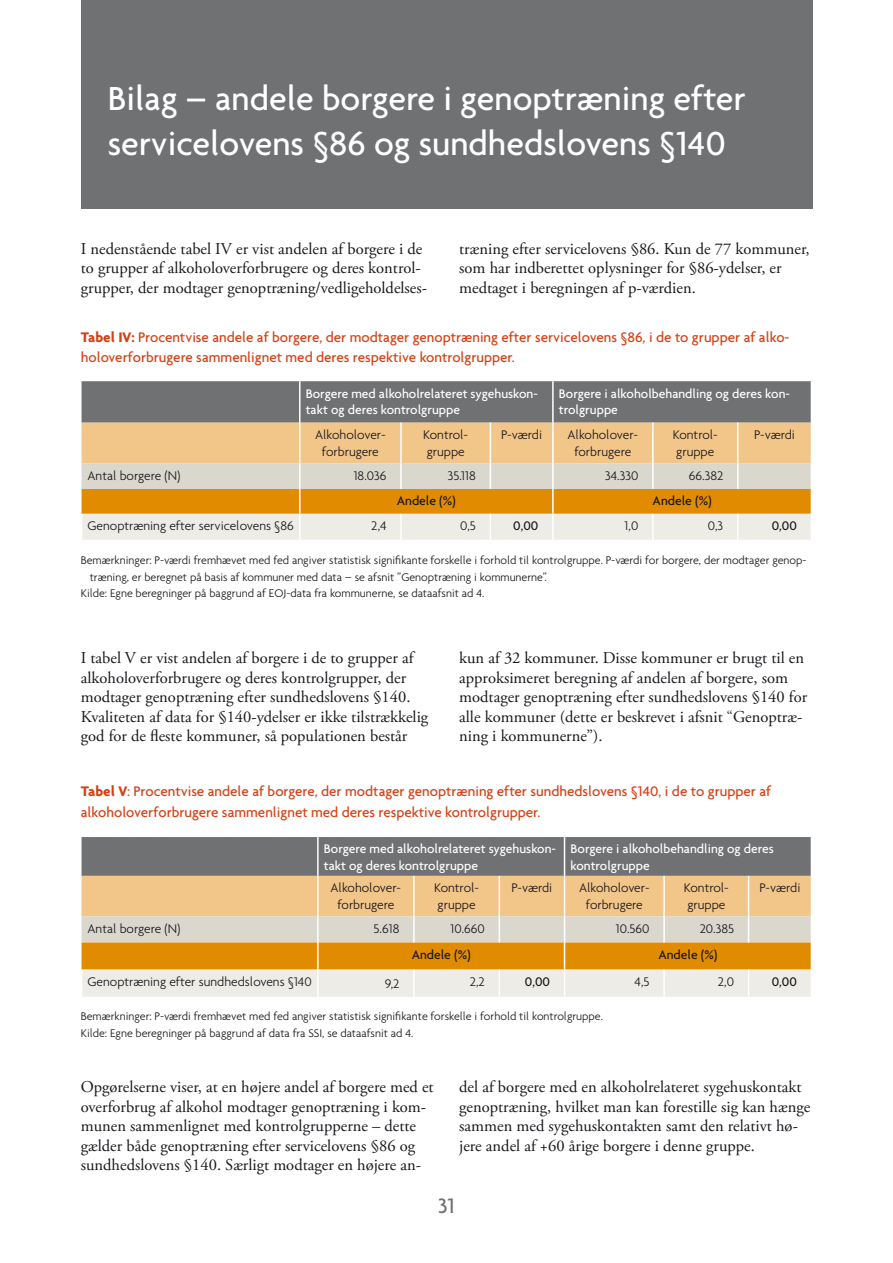
<style>
.page{position:relative;width:893px;height:1263px;background:#fff}
.page>*{position:absolute;margin:0;border:0;box-sizing:border-box;transform-origin:0 0}
.Kapitel{font:500 36px/45px "Agenda";color:#fff}
.t1{font:500 22.5px "Agenda";color:#707173}
.Brødtext{font:16.5px/19.5px "Adobe Garamond Pro";color:#1a171c}
.Figurtitel{font:500 15px/21px "Agenda";color:#d54115}
.Brødtext-2{font:300 13.5px/16.5px "Agenda";color:#1a171c;text-align:center}
.Brødtext-3{font:500 13.5px/16.5px "Agenda";color:#fff}
.Tabeltekst_simpel{font:300 13.5px "Agenda";color:#1a171c}
.Brødtext-4{font:500 13.5px "Agenda";color:#1a171c}
.Fodnote{font:300 12px/16.5px "Agenda";color:#1a171c}
.s1{font-weight:700}
</style>
<div class="page">
<div style="left:81px;top:0;width:731px;height:208px;background:#707173"></div>
<svg style="left:81px;top:381px;width:731px;height:159px;background:#c9b08a"></svg>
<svg style="left:81px;top:837px;width:731px;height:160px;background:#cbb189"></svg>
<p class="Kapitel" style="left:108px;top:75px;width:640px">Bilag – andele borgere i genoptræning efter servicelovens §86 og sundhedslovens §140</p>
<p class="Brødtext" style="left:81px;top:239px;width:348px">I nedenstående tabel IV er vist andelen af borgere i de to grupper af alkoholoverforbrugere og deres kontrol&shy;grupper, der modtager genoptræning/vedligeholdelses-</p>
<p class="Brødtext" style="left:459px;top:239px;width:352px">træning efter servicelovens §86. Kun de 77 kommuner, som har indberettet oplysninger for §86-ydelser, er medtaget i beregningen af p-værdien.</p>
<p class="Figurtitel" style="left:81px;top:327px;width:710px;line-height:19.5px"><span class="s1">Tabel IV:</span> Procentvise andele af borgere, der modtager genoptræning efter servicelovens §86, i de to grupper af alko&shy;holoverforbrugere sammenlignet med deres respektive kontrolgrupper.</p>
<p class="Brødtext-3" style="left:306px;top:385px;width:234px">Borgere med alkoholrelateret sygehuskon&shy;takt og deres kontrolgruppe</p>
<p class="Brødtext-3" style="left:559px;top:385px;width:233px">Borgere i alkoholbehandling og deres kon&shy;trolgruppe</p>
<p class="Brødtext-2" style="left:315px;top:426px;width:72px">Alkoholover&shy;forbrugere</p>
<p class="Brødtext-2" style="left:423px;top:426px;width:46px;text-align:left">Kontrol&shy;gruppe</p>
<p class="Brødtext-2" style="left:501px;top:426px;width:42px">P-værdi</p>
<p class="Brødtext-2" style="left:567px;top:426px;width:72px">Alkoholover&shy;forbrugere</p>
<p class="Brødtext-2" style="left:673px;top:426px;width:46px;text-align:left">Kontrol&shy;gruppe</p>
<p class="Brødtext-2" style="left:754px;top:426px;width:42px">P-værdi</p>
<p class="Tabeltekst_simpel" style="left:88px;top:468px;width:94px">Antal borgere (N)</p>
<p class="Brødtext-2" style="left:354px;top:467px;width:34px">18.036</p>
<p class="Brødtext-2" style="left:448px;top:467px;width:30px">35.118</p>
<p class="Brødtext-2" style="left:605px;top:467px;width:35px">34.330</p>
<p class="Brødtext-2" style="left:689px;top:467px;width:36px">66.382</p>
<p class="Brødtext-4" style="left:397px;top:493px;width:61px">Andele (%)</p>
<p class="Brødtext-4" style="left:653px;top:493px;width:61px">Andele (%)</p>
<p class="Tabeltekst_simpel" style="left:88px;top:518px;width:208px">Genoptræning efter servicelovens §86</p>
<p class="Brødtext-2" style="left:371px;top:517px;width:17px">2,4</p>
<p class="Brødtext-2" style="left:460px;top:517px;width:17px">0,5</p>
<p class="Brødtext-4" style="left:513px;top:518px;width:27px">0,00</p>
<p class="Brødtext-2" style="left:624px;top:517px;width:15px">1,0</p>
<p class="Brødtext-2" style="left:708px;top:517px;width:17px">0,3</p>
<p class="Brødtext-4" style="left:772px;top:518px;width:27px">0,00</p>
<p class="Fodnote" style="left:90px;top:552px;width:718px;text-indent:-9px">Bemærkninger: P-værdi fremhævet med fed angiver statistisk signifikante forskelle i forhold til kontrolgruppe. P-værdi for borgere, der modtager genop&shy;træning, er beregnet på basis af kommuner med data – se afsnit ”Genoptræning i kommunerne”.</p>
<p class="Fodnote" style="left:81px;top:585px;width:405px">Kilde: Egne beregninger på baggrund af EOJ-data fra kommunerne, se dataafsnit ad 4.</p>
<p class="Brødtext" style="left:81px;top:649px;width:349px">I tabel V er vist andelen af borgere i de to grupper af alkoholoverforbrugere og deres kontrolgrupper, der modtager genoptræning efter sundhedslovens §140.<br>Kvaliteten af data for §140-ydelser er ikke tilstrækkelig god for de fleste kommuner, så populationen består</p>
<p class="Brødtext" style="left:459px;top:649px;width:349px">kun af 32 kommuner. Disse kommuner er brugt til en approksimeret beregning af andelen af borgere, som modtager genoptræning efter sundhedslovens §140 for alle kommuner (dette er beskrevet i afsnit “Genoptræ&shy;ning i kommunerne”).</p>
<p class="Figurtitel" style="left:81px;top:780px;width:692px"><span class="s1">Tabel V</span>: Procentvise andele af borgere, der modtager genoptræning efter sundhedslovens §140, i de to grupper af alkoholoverforbrugere sammenlignet med deres respektive kontrolgrupper.</p>
<p class="Brødtext-3" style="left:324px;top:840px;width:234px">Borgere med alkoholrelateret sygehuskon&shy;takt og deres kontrolgruppe</p>
<p class="Brødtext-3" style="left:570px;top:840px;width:205px">Borgere i alkoholbehandling og deres kontrolgruppe</p>
<p class="Brødtext-2" style="left:331px;top:879px;width:72px">Alkoholover&shy;forbrugere</p>
<p class="Brødtext-2" style="left:434px;top:879px;width:46px;text-align:left">Kontrol&shy;gruppe</p>
<p class="Brødtext-2" style="left:511px;top:879px;width:42px">P-værdi</p>
<p class="Brødtext-2" style="left:579px;top:879px;width:72px">Alkoholover&shy;forbrugere</p>
<p class="Brødtext-2" style="left:684px;top:879px;width:46px;text-align:left">Kontrol&shy;gruppe</p>
<p class="Brødtext-2" style="left:759px;top:879px;width:42px">P-værdi</p>
<p class="Tabeltekst_simpel" style="left:88px;top:920px;width:94px">Antal borgere (N)</p>
<p class="Brødtext-2" style="left:374px;top:920px;width:27px">5.618</p>
<p class="Brødtext-2" style="left:450px;top:920px;width:36px">10.660</p>
<p class="Brødtext-2" style="left:616px;top:920px;width:35px">10.560</p>
<p class="Brødtext-2" style="left:700px;top:920px;width:36px">20.385</p>
<p class="Brødtext-4" style="left:412px;top:946px;width:61px">Andele (%)</p>
<p class="Brødtext-4" style="left:658px;top:946px;width:61px">Andele (%)</p>
<p class="Tabeltekst_simpel" style="left:88px;top:974px;width:226px">Genoptræning efter sundhedslovens §140</p>
<p class="Brødtext-2" style="left:385px;top:975px;width:16px">9,2</p>
<p class="Brødtext-2" style="left:470px;top:973px;width:17px">2,2</p>
<p class="Brødtext-4" style="left:525px;top:973px;width:27px">0,00</p>
<p class="Brødtext-2" style="left:635px;top:973px;width:16px">4,5</p>
<p class="Brødtext-2" style="left:718px;top:973px;width:18px">2,0</p>
<p class="Brødtext-4" style="left:772px;top:973px;width:27px">0,00</p>
<p class="Fodnote" style="left:81px;top:1008px;width:524px">Bemærkninger: P-værdi fremhævet med fed angiver statistisk signifikante forskelle i forhold til kontrolgruppe.</p>
<p class="Fodnote" style="left:81px;top:1024px;width:334px">Kilde: Egne beregninger på baggrund af data fra SSI, se dataafsnit ad 4.</p>
<p class="Brødtext" style="left:81px;top:1078px;width:354px">Opgørelserne viser, at en højere andel af borgere med et overforbrug af alkohol modtager genoptræning i kom&shy;munen sammenlignet med kontrolgrupperne – dette gælder både genoptræning efter servicelovens §86 og sundhedslovens §140. Særligt modtager en højere an-</p>
<p class="Brødtext" style="left:459px;top:1078px;width:353px">del af borgere med en alkoholrelateret sygehuskontakt genoptræning, hvilket man kan forestille sig kan hænge sammen med sygehuskontakten samt den relativt hø&shy;jere andel af +60 årige borgere i denne gruppe.</p>
<h2 class="t1" style="left:438px;top:1192px;width:18px">31</h2>
</div>
